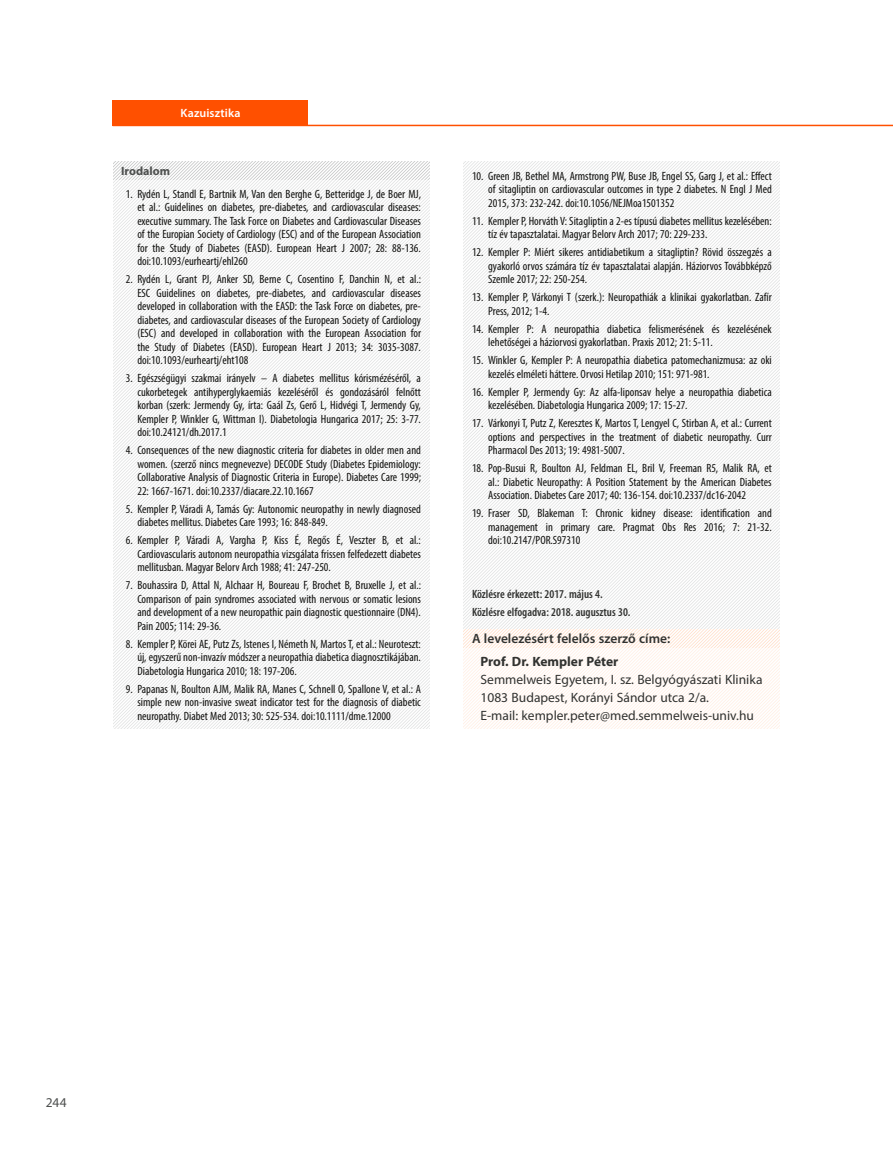
<style>
.page{position:relative;width:893px;height:1161px;background:#fff}
.page>*{position:absolute;margin:0;border:0;box-sizing:border-box;transform-origin:0 0}
.Levelezési_cím{font:13.5px "Myriad Pro";color:#313230}
.Levelezési_fej{font:600 13.5px "Myriad Pro";color:#313230}
.Levelezési_név{font:700 13.5px "Myriad Pro";color:#313230}
.t1{font:13.5px "Myriad Pro";color:#4d4f4e}
.t2{font:condensed 12px/13.5px "Myriad Pro";color:#11110f;text-align:justify}
.Közlésre{font:600 condensed 12px/18px "Myriad Pro";color:#313230}
.t3{font:600 12px "Myriad Pro";letter-spacing:.01em;color:#fff}
.t4{font:700 12px "Myriad Pro";color:#4d4f4e}
</style>
<div class="page">
<svg style="left:113px;top:124px;width:780px;height:605px"></svg>
<svg style="left:112px;top:100px;width:352px;height:364px"></svg>
<div style="left:113px;top:100px;width:195px;height:25px;background:#ff5000"></div>
<hr style="left:113px;top:125px;width:780px;height:1px;background:#ff5000">
<p class="t3" style="left:181px;top:106px;width:61px">Kazuisztika</p>
<p class="t4" style="left:121px;top:163px;width:50px">Irodalom</p>
<p class="t2" style="left:137px;top:187px;width:285px;text-indent:-12px">1. Rydén L, Standl E, Bartnik M, Van den Berghe G, Betteridge J, de Boer MJ, et al.: Guidelines on diabetes, pre-diabetes, and cardiovascular diseases: executive summary. The Task Force on Diabetes and Cardiovascular Diseases of the Europian Society of Cardiology (ESC) and of the European Association for the Study of Diabetes (EASD). European Heart J 2007; 28: 88-136. doi:10.1093/eurheartj/ehl260</p>
<p class="t2" style="left:137px;top:272px;width:285px;text-indent:-12px">2. Rydén L, Grant PJ, Anker SD, Berne C, Cosentino F, Danchin N, et al.:<br>ESC Guidelines on diabetes, pre-diabetes, and cardiovascular diseases developed in collaboration with the EASD: the Task Force on diabetes, pre&shy;diabetes, and cardiovascular diseases of the European Society of Cardiology (ESC) and developed in collaboration with the European Association for the Study of Diabetes (EASD). European Heart J 2013; 34: 3035-3087. doi:10.1093/eurheartj/eht108</p>
<p class="t2" style="left:137px;top:371px;width:285px;text-indent:-12px">3. Egészségügyi szakmai irányelv – A diabetes mellitus kórismézéséről, a cukorbetegek antihyperglykaemiás kezeléséről és gondozásáról felnőtt korban (szerk: Jermendy Gy, írta: Gaál Zs, Gerő L, Hidvégi T, Jermendy Gy, Kempler P, Winkler G, Wittman I). Diabetologia Hungarica 2017; 25: 3-77. doi:10.24121/dh.2017.1</p>
<p class="t2" style="left:137px;top:443px;width:285px;text-indent:-12px">4. Consequences of the new diagnostic criteria for diabetes in older men and women. (szerző nincs megnevezve) DECODE Study (Diabetes Epidemiology:<br>Collaborative Analysis of Diagnostic Criteria in Europe). Diabetes Care 1999; 22: 1667-1671. doi:10.2337/diacare.22.10.1667</p>
<p class="t2" style="left:137px;top:502px;width:285px;text-indent:-12px">5. Kempler P, Váradi A, Tamás Gy: Autonomic neuropathy in newly diagnosed diabetes mellitus. Diabetes Care 1993; 16: 848-849.</p>
<p class="t2" style="left:137px;top:533px;width:285px;text-indent:-12px">6. Kempler P, Váradi A, Vargha P, Kiss É, Regős É, Veszter B, et al.:<br>Cardiovascularis autonom neuropathia vizsgálata frissen felfedezett diabetes mellitusban. Magyar Belorv Arch 1988; 41: 247-250.</p>
<p class="t2" style="left:137px;top:578px;width:285px;text-indent:-12px">7. Bouhassira D, Attal N, Alchaar H, Boureau F, Brochet B, Bruxelle J, et al.:<br>Comparison of pain syndromes associated with nervous or somatic lesions and development of a new neuropathic pain diagnostic questionnaire (DN4).<br>Pain 2005; 114: 29-36.</p>
<p class="t2" style="left:137px;top:637px;width:285px;text-indent:-12px">8. Kempler P, Körei AE, Putz Zs, Istenes I, Németh N, Martos T, et al.: Neuroteszt: új, egyszerű non-invazív módszer a neuropathia diabetica diagnosztikájában.<br>Diabetologia Hungarica 2010; 18: 197-206.</p>
<p class="t2" style="left:137px;top:682px;width:285px;text-indent:-12px">9. Papanas N, Boulton AJM, Malik RA, Manes C, Schnell O, Spallone V, et al.: A simple new non-invasive sweat indicator test for the diagnosis of diabetic neuropathy. Diabet Med 2013; 30: 525-534. doi:10.1111/dme.12000</p>
<p class="t2" style="left:488px;top:169px;width:285px;text-indent:-16px">10. Green JB, Bethel MA, Armstrong PW, Buse JB, Engel SS, Garg J, et al.: Effect of sitagliptin on cardiovascular outcomes in type 2 diabetes. N Engl J Med 2015, 373: 232-242. doi:10.1056/NEJMoa1501352</p>
<p class="t2" style="left:488px;top:214px;width:285px;text-indent:-16px">11. Kempler P, Horváth V: Sitagliptin a 2-es típusú diabetes mellitus kezelésében: tíz év tapasztalatai. Magyar Belorv Arch 2017; 70: 229-233.</p>
<p class="t2" style="left:488px;top:245px;width:285px;text-indent:-16px">12. Kempler P: Miért sikeres antidiabetikum a sitagliptin? Rövid összegzés a gyakorló orvos számára tíz év tapasztalatai alapján. Háziorvos Továbbképző Szemle 2017; 22: 250-254.</p>
<p class="t2" style="left:488px;top:290px;width:285px;text-indent:-16px">13. Kempler P, Várkonyi T (szerk.): Neuropathiák a klinikai gyakorlatban. Zafír<br>Press, 2012; 1-4.</p>
<p class="t2" style="left:488px;top:322px;width:285px;text-indent:-16px">14. Kempler P: A neuropathia diabetica felismerésének és kezelésének lehetőségei a háziorvosi gyakorlatban. Praxis 2012; 21: 5-11.</p>
<p class="t2" style="left:488px;top:353px;width:285px;text-indent:-16px">15. Winkler G, Kempler P: A neuropathia diabetica patomechanizmusa: az oki kezelés elméleti háttere. Orvosi Hetilap 2010; 151: 971-981.</p>
<p class="t2" style="left:488px;top:385px;width:285px;text-indent:-16px">16. Kempler P, Jermendy Gy: Az alfa-liponsav helye a neuropathia diabetica kezelésében. Diabetologia Hungarica 2009; 17: 15-27.</p>
<p class="t2" style="left:488px;top:416px;width:285px;text-indent:-16px">17. Várkonyi T, Putz Z, Keresztes K, Martos T, Lengyel C, Stirban A, et al.: Current options and perspectives in the treatment of diabetic neuropathy. Curr Pharmacol Des 2013; 19: 4981-5007.</p>
<p class="t2" style="left:488px;top:461px;width:285px;text-indent:-16px">18. Pop-Busui R, Boulton AJ, Feldman EL, Bril V, Freeman R5, Malik RA, et al.: Diabetic Neuropathy: A Position Statement by the American Diabetes Association. Diabetes Care 2017; 40: 136-154. doi:10.2337/dc16-2042</p>
<p class="t2" style="left:488px;top:506px;width:285px;text-indent:-16px">19. Fraser SD, Blakeman T: Chronic kidney disease: identification and management in primary care. Pragmat Obs Res 2016; 7: 21-32. doi:10.2147/POR.S97310</p>
<p class="Közlésre" style="left:472px;top:585px;width:160px">Közlésre érkezett: 2017. május 4.<br>Közlésre elfogadva: 2018. augusztus 30.</p>
<p class="Levelezési_fej" style="left:472px;top:630px;width:200px">A levelezésért felelős szerző címe:</p>
<p class="Levelezési_név" style="left:480px;top:652px;width:139px">Prof. Dr. Kempler Péter</p>
<p class="Levelezési_cím" style="left:480px;top:671px;width:284px">Semmelweis Egyetem, I. sz. Belgyógyászati Klinika</p>
<p class="Levelezési_cím" style="left:480px;top:689px;width:230px">1083 Budapest, Korányi Sándor utca 2/a.</p>
<p class="Levelezési_cím" style="left:480px;top:707px;width:275px">E-mail: kempler.peter@med.semmelweis-univ.hu</p>
<p class="t1" style="left:46px;top:1094px;width:22px">244</p>
</div>
